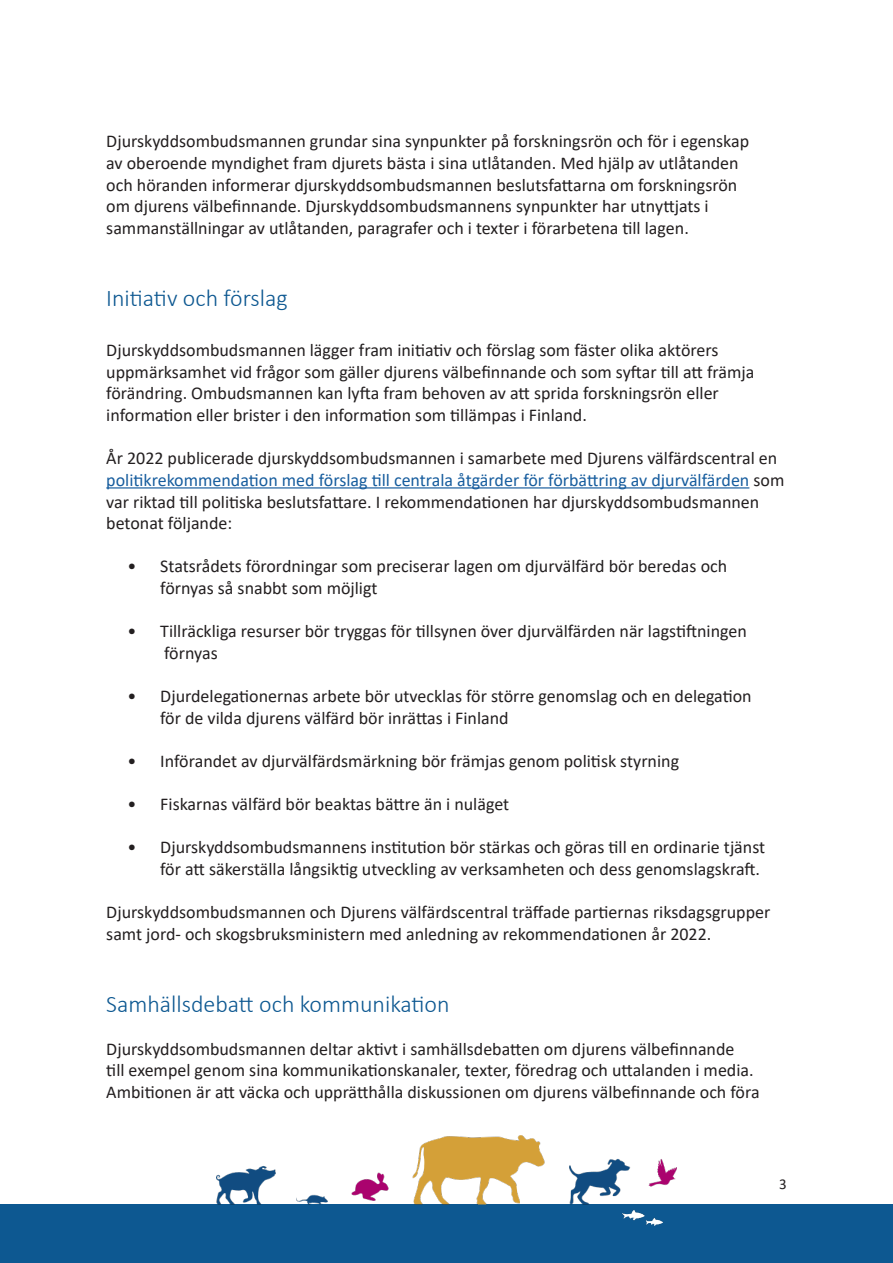
<style>
.page{position:relative;width:893px;height:1263px;background:#fff}
.page>*{position:absolute;margin:0;border:0;box-sizing:border-box;transform-origin:0 0}
.otsikko2{font:300 24px "Calibri";color:#0d5891}
.otsikko2-2{font:18px/21.6px "Calibri";color:#231f20}
.sisennys{font:18px "Calibri";color:#231f20}
.t1{font:15px "Calibri";color:#231f20}
.s1{color:#175d9e}
</style>
<div class="page">
<div style="left:0;top:1204px;width:893px;height:59px;background:#0d5891"></div>
<img style="left:217px;top:1135px;width:459px;height:90px">
<hr style="left:106px;top:487px;width:643px;height:1px;background:#175d9e">
<p class="otsikko2-2" style="left:106px;top:130px;width:644px">Djurskyddsombudsmannen grundar sina synpunkter på forskningsrön och för i egenskap av oberoende myndighet fram djurets bästa i sina utlåtanden. Med hjälp av utlåtanden och höranden informerar djurskyddsombudsmannen beslutsfattarna om forskningsrön om djurens välbefinnande. Djurskyddsombudsmannens synpunkter har utnyttjats i sammanställningar av utlåtanden, paragrafer och i texter i förarbetena till lagen.</p>
<p class="otsikko2" style="left:106px;top:283px;width:183px">Initiativ och förslag</p>
<p class="otsikko2-2" style="left:106px;top:339px;width:650px">Djurskyddsombudsmannen lägger fram initiativ och förslag som fäster olika aktörers uppmärksamhet vid frågor som gäller djurens välbefinnande och som syftar till att främja förändring. Ombudsmannen kan lyfta fram behoven av att sprida forskningsrön eller information eller brister i den information som tillämpas i Finland.</p>
<p class="otsikko2-2" style="left:106px;top:447px;width:680px">År 2022 publicerade djurskyddsombudsmannen i samarbete med Djurens välfärdscentral en <span class="s1">politikrekommendation med förslag till centrala åtgärder för förbättring av djurvälfärden</span> som var riktad till politiska beslutsfattare. I rekommendationen har djurskyddsombudsmannen betonat följande:</p>
<p class="sisennys" style="left:128px;top:554px;width:601px">• Statsrådets förordningar som preciserar lagen om djurvälfärd bör beredas och</p>
<p class="sisennys" style="left:160px;top:575px;width:219px">förnyas så snabbt som möjligt</p>
<p class="sisennys" style="left:128px;top:619px;width:621px">• Tillräckliga resurser bör tryggas för tillsynen över djurvälfärden när lagstiftningen</p>
<p class="sisennys" style="left:164px;top:640px;width:55px">förnyas</p>
<p class="sisennys" style="left:128px;top:683px;width:626px">• Djurdelegationernas arbete bör utvecklas för större genomslag och en delegation</p>
<p class="sisennys" style="left:160px;top:705px;width:350px">för de vilda djurens välfärd bör inrättas i Finland</p>
<p class="sisennys" style="left:128px;top:748px;width:553px">• Införandet av djurvälfärdsmärkning bör främjas genom politisk styrning</p>
<p class="sisennys" style="left:128px;top:791px;width:383px">• Fiskarnas välfärd bör beaktas bättre än i nuläget</p>
<p class="sisennys" style="left:128px;top:835px;width:639px">• Djurskyddsombudsmannens institution bör stärkas och göras till en ordinarie tjänst</p>
<p class="sisennys" style="left:160px;top:856px;width:602px">för att säkerställa långsiktig utveckling av verksamheten och dess genomslagskraft.</p>
<p class="otsikko2-2" style="left:106px;top:901px;width:666px">Djurskyddsombudsmannen och Djurens välfärdscentral träffade partiernas riksdagsgrupper samt jord- och skogsbruksministern med anledning av rekommendationen år 2022.</p>
<p class="otsikko2" style="left:106px;top:989px;width:345px">Samhällsdebatt och kommunikation</p>
<p class="otsikko2-2" style="left:106px;top:1037px;width:655px">Djurskyddsombudsmannen deltar aktivt i samhällsdebatten om djurens välbefinnande<br>till exempel genom sina kommunikationskanaler, texter, föredrag och uttalanden i media.<br>Ambitionen är att väcka och upprätthålla diskussionen om djurens välbefinnande och föra</p>
<p class="t1" style="left:779px;top:1174px;width:9px">3</p>
</div>
